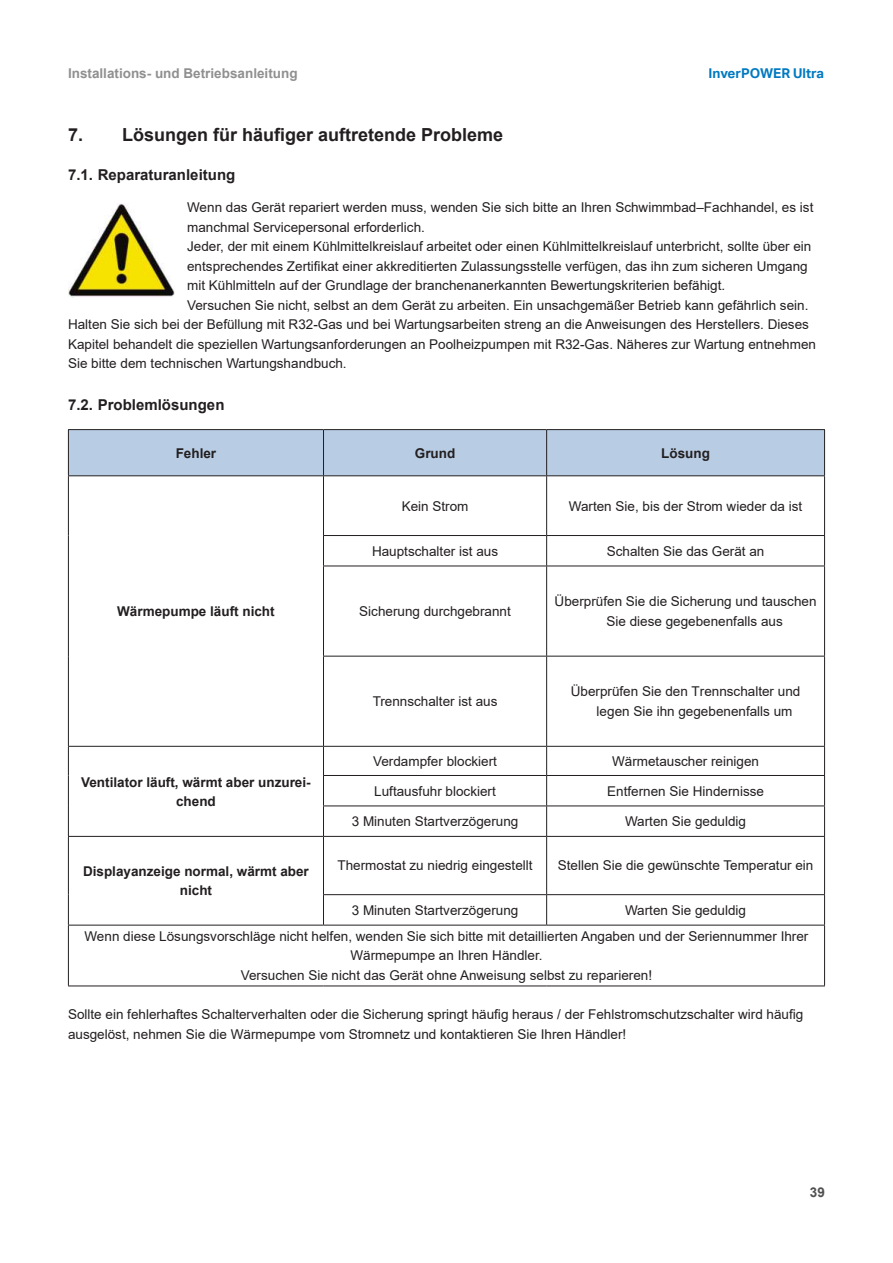
<style>
.page{position:relative;width:893px;height:1263px;background:#fff}
.page>*{position:absolute;margin:0;border:0;box-sizing:border-box;transform-origin:0 0}
.t1{font:700 18px "Arial";color:#231f20}
.t2{font:700 15px "Arial";color:#231f20}
.t3{font:13.5px/19.5px "Arial";color:#231f20}
.t4{font:700 13.5px/19.5px "Arial";color:#231f20;text-align:center}
.t5{font:700 13.5px "Arial";color:#909090}
.t6{font:700 13.5px "Aktiv Grotesk";color:#0079c1}
.t7{font:700 13.5px "Arial";color:#505050}
</style>
<div class="page">
<div style="left:69px;top:430px;width:755px;height:45px;background:#b8cce4"></div>
<hr style="left:68px;top:429px;width:255px;height:1px;background:#231f20">
<hr style="left:68px;top:430px;width:1px;height:45px;background:#231f20">
<hr style="left:323px;top:429px;width:224px;height:1px;background:#231f20">
<hr style="left:323px;top:430px;width:1px;height:45px;background:#231f20">
<hr style="left:547px;top:429px;width:278px;height:1px;background:#231f20">
<hr style="left:546px;top:430px;width:1px;height:45px;background:#231f20">
<hr style="left:824px;top:430px;width:1px;height:45px;background:#231f20">
<hr style="left:68px;top:475px;width:255px;height:1px;background:#231f20">
<hr style="left:68px;top:476px;width:1px;height:59px;background:#231f20">
<hr style="left:323px;top:475px;width:224px;height:1px;background:#231f20">
<hr style="left:323px;top:476px;width:1px;height:59px;background:#231f20">
<hr style="left:547px;top:475px;width:278px;height:1px;background:#231f20">
<hr style="left:546px;top:476px;width:1px;height:59px;background:#231f20">
<hr style="left:824px;top:476px;width:1px;height:59px;background:#231f20">
<hr style="left:68px;top:535px;width:1px;height:31px;background:#231f20">
<hr style="left:323px;top:535px;width:224px;height:1px;background:#231f20">
<hr style="left:323px;top:536px;width:1px;height:30px;background:#231f20">
<hr style="left:547px;top:535px;width:278px;height:1px;background:#231f20">
<hr style="left:546px;top:536px;width:1px;height:30px;background:#231f20">
<hr style="left:824px;top:536px;width:1px;height:30px;background:#231f20">
<hr style="left:68px;top:566px;width:1px;height:90px;background:#231f20">
<hr style="left:323px;top:566px;width:224px;height:1px;background:#231f20">
<hr style="left:323px;top:566px;width:1px;height:90px;background:#231f20">
<hr style="left:547px;top:566px;width:278px;height:1px;background:#231f20">
<hr style="left:546px;top:566px;width:1px;height:90px;background:#231f20">
<hr style="left:824px;top:566px;width:1px;height:90px;background:#231f20">
<hr style="left:68px;top:656px;width:1px;height:90px;background:#231f20">
<hr style="left:323px;top:656px;width:224px;height:1px;background:#231f20">
<hr style="left:323px;top:656px;width:1px;height:90px;background:#231f20">
<hr style="left:547px;top:656px;width:278px;height:1px;background:#231f20">
<hr style="left:546px;top:656px;width:1px;height:90px;background:#231f20">
<hr style="left:824px;top:656px;width:1px;height:90px;background:#231f20">
<hr style="left:68px;top:746px;width:255px;height:1px;background:#231f20">
<svg style="left:68px;top:747px;width:1px;height:28px"></svg>
<hr style="left:323px;top:746px;width:224px;height:1px;background:#231f20">
<hr style="left:547px;top:746px;width:278px;height:1px;background:#231f20">
<hr style="left:68px;top:775px;width:1px;height:31px;background:#231f20">
<hr style="left:323px;top:775px;width:224px;height:1px;background:#231f20">
<svg style="left:323px;top:747px;width:1px;height:58px"></svg>
<hr style="left:547px;top:775px;width:278px;height:1px;background:#231f20">
<svg style="left:546px;top:747px;width:1px;height:58px"></svg>
<svg style="left:824px;top:747px;width:1px;height:58px"></svg>
<hr style="left:68px;top:806px;width:1px;height:30px;background:#231f20">
<hr style="left:323px;top:805px;width:224px;height:1px;background:#231f20">
<hr style="left:323px;top:806px;width:1px;height:30px;background:#231f20">
<hr style="left:547px;top:805px;width:278px;height:1px;background:#231f20">
<hr style="left:546px;top:806px;width:1px;height:30px;background:#231f20">
<hr style="left:824px;top:806px;width:1px;height:30px;background:#231f20">
<hr style="left:68px;top:836px;width:255px;height:1px;background:#231f20">
<hr style="left:68px;top:837px;width:1px;height:58px;background:#231f20">
<hr style="left:323px;top:836px;width:224px;height:1px;background:#231f20">
<hr style="left:323px;top:837px;width:1px;height:57px;background:#231f20">
<hr style="left:547px;top:836px;width:278px;height:1px;background:#231f20">
<hr style="left:546px;top:837px;width:1px;height:57px;background:#231f20">
<hr style="left:824px;top:837px;width:1px;height:57px;background:#231f20">
<hr style="left:68px;top:895px;width:1px;height:30px;background:#231f20">
<hr style="left:323px;top:894px;width:224px;height:1px;background:#231f20">
<hr style="left:323px;top:895px;width:1px;height:30px;background:#231f20">
<hr style="left:547px;top:894px;width:278px;height:1px;background:#231f20">
<hr style="left:546px;top:895px;width:1px;height:30px;background:#231f20">
<hr style="left:824px;top:895px;width:1px;height:30px;background:#231f20">
<hr style="left:68px;top:925px;width:255px;height:1px;background:#231f20">
<hr style="left:68px;top:925px;width:1px;height:60px;background:#231f20">
<hr style="left:323px;top:925px;width:224px;height:1px;background:#231f20">
<hr style="left:547px;top:925px;width:278px;height:1px;background:#231f20">
<hr style="left:824px;top:925px;width:1px;height:60px;background:#231f20">
<hr style="left:68px;top:985px;width:255px;height:1px;background:#231f20">
<hr style="left:323px;top:985px;width:224px;height:1px;background:#231f20">
<hr style="left:547px;top:985px;width:278px;height:1px;background:#231f20">
<img style="left:68px;top:203px;width:106px;height:95px">
<p class="t5" style="left:68px;top:68px;width:231px">Installations- und Betriebsanleitung</p>
<p class="t6" style="left:709px;top:65px;width:117px">InverPOWER Ultra</p>
<h1 class="t1" style="left:68px;top:122px;width:437px">7. Lösungen für häu昀椀ger auftretende Probleme</h1>
<p class="t2" style="left:68px;top:169px;width:169px">7.1. Reparaturanleitung</p>
<p class="t3" style="left:187px;top:199px;width:628px">Wenn das Gerät repariert werden muss, wenden Sie sich bitte an Ihren Schwimmbad–Fachhandel, es ist</p>
<p class="t3" style="left:187px;top:219px;width:239px">manchmal Servicepersonal erforderlich.</p>
<p class="t3" style="left:187px;top:238px;width:626px">Jeder, der mit einem Kühlmittelkreislauf arbeitet oder einen Kühlmittelkreislauf unterbricht, sollte über ein</p>
<p class="t3" style="left:187px;top:256px;width:622px">entsprechendes Zerti昀椀kat einer akkreditierten Zulassungsstelle verfügen, das ihn zum sicheren Umgang</p>
<p class="t3" style="left:187px;top:277px;width:540px">mit Kühlmitteln auf der Grundlage der branchenanerkannten Bewertungskriterien befähigt.</p>
<p class="t3" style="left:187px;top:295px;width:623px">Versuchen Sie nicht, selbst an dem Gerät zu arbeiten. Ein unsachgemäßer Betrieb kann gefährlich sein.</p>
<p class="t3" style="left:68px;top:315px;width:742px">Halten Sie sich bei der Befüllung mit R32-Gas und bei Wartungsarbeiten streng an die Anweisungen des Herstellers. Dieses</p>
<p class="t3" style="left:68px;top:334px;width:749px">Kapitel behandelt die speziellen Wartungsanforderungen an Poolheizpumpen mit R32-Gas. Näheres zur Wartung entnehmen</p>
<p class="t3" style="left:68px;top:355px;width:280px">Sie bitte dem technischen Wartungshandbuch.</p>
<p class="t2" style="left:68px;top:400px;width:158px">7.2. Problemlösungen</p>
<p class="t4" style="left:176px;top:444px;width:42px">Fehler</p>
<p class="t4" style="left:415px;top:444px;width:42px">Grund</p>
<p class="t4" style="left:661px;top:444px;width:50px">Lösung</p>
<p class="t4" style="left:117px;top:603px;width:159px">Wärmepumpe läuft nicht</p>
<p class="t4" style="left:81px;top:773px;width:231px">Ventilator läuft, wärmt aber unzurei&shy;chend</p>
<p class="t3" style="left:402px;top:497px;width:68px">Kein Strom</p>
<p class="t3" style="left:569px;top:497px;width:235px">Warten Sie, bis der Strom wieder da ist</p>
<p class="t3" style="left:372px;top:542px;width:128px">Hauptschalter ist aus</p>
<p class="t3" style="left:607px;top:542px;width:159px">Schalten Sie das Gerät an</p>
<p class="t3" style="left:359px;top:603px;width:153px">Sicherung durchgebrannt</p>
<p class="t3" style="left:606px;top:593px;width:212px;text-indent:-52px">Überprüfen Sie die Sicherung und tauschen<br>Sie diese gegebenenfalls aus</p>
<p class="t3" style="left:373px;top:693px;width:126px">Trennschalter ist aus</p>
<p class="t3" style="left:597px;top:683px;width:205px;text-indent:-26px">Überprüfen Sie den Trennschalter und legen Sie ihn gegebenenfalls um</p>
<p class="t3" style="left:373px;top:752px;width:125px">Verdampfer blockiert</p>
<p class="t3" style="left:612px;top:752px;width:149px">Wärmetauscher reinigen</p>
<p class="t3" style="left:374px;top:782px;width:123px">Luftausfuhr blockiert</p>
<p class="t3" style="left:607px;top:782px;width:158px">Entfernen Sie Hindernisse</p>
<p class="t3" style="left:352px;top:811px;width:168px">3 Minuten Startverzögerung</p>
<p class="t3" style="left:625px;top:813px;width:123px">Warten Sie geduldig</p>
<p class="t4" style="left:83px;top:863px;width:227px">Displayanzeige normal, wärmt aber nicht</p>
<p class="t3" style="left:337px;top:857px;width:197px">Thermostat zu niedrig eingestellt</p>
<p class="t3" style="left:558px;top:857px;width:257px">Stellen Sie die gewünschte Temperatur ein</p>
<p class="t3" style="left:352px;top:900px;width:168px">3 Minuten Startverzögerung</p>
<p class="t3" style="left:84px;top:898px;width:725px;line-height:26.1px;text-indent:541px">Warten Sie geduldig<br>Wenn diese Lösungsvorschläge nicht helfen, wenden Sie sich bitte mit detaillierten Angaben und der Seriennummer Ihrer</p>
<p class="t3" style="left:241px;top:947px;width:413px;text-align:center">Wärmepumpe an Ihren Händler.<br>Versuchen Sie nicht das Gerät ohne Anweisung selbst zu reparieren!</p>
<p class="t3" style="left:68px;top:1005px;width:737px">Sollte ein fehlerhaftes Schalterverhalten oder die Sicherung springt häu昀椀g heraus / der Fehlstromschutzschalter wird häu昀椀g ausgelöst, nehmen Sie die Wärmepumpe vom Stromnetz und kontaktieren Sie Ihren Händler!</p>
<p class="t7" style="left:810px;top:1187px;width:17px">39</p>
</div>
